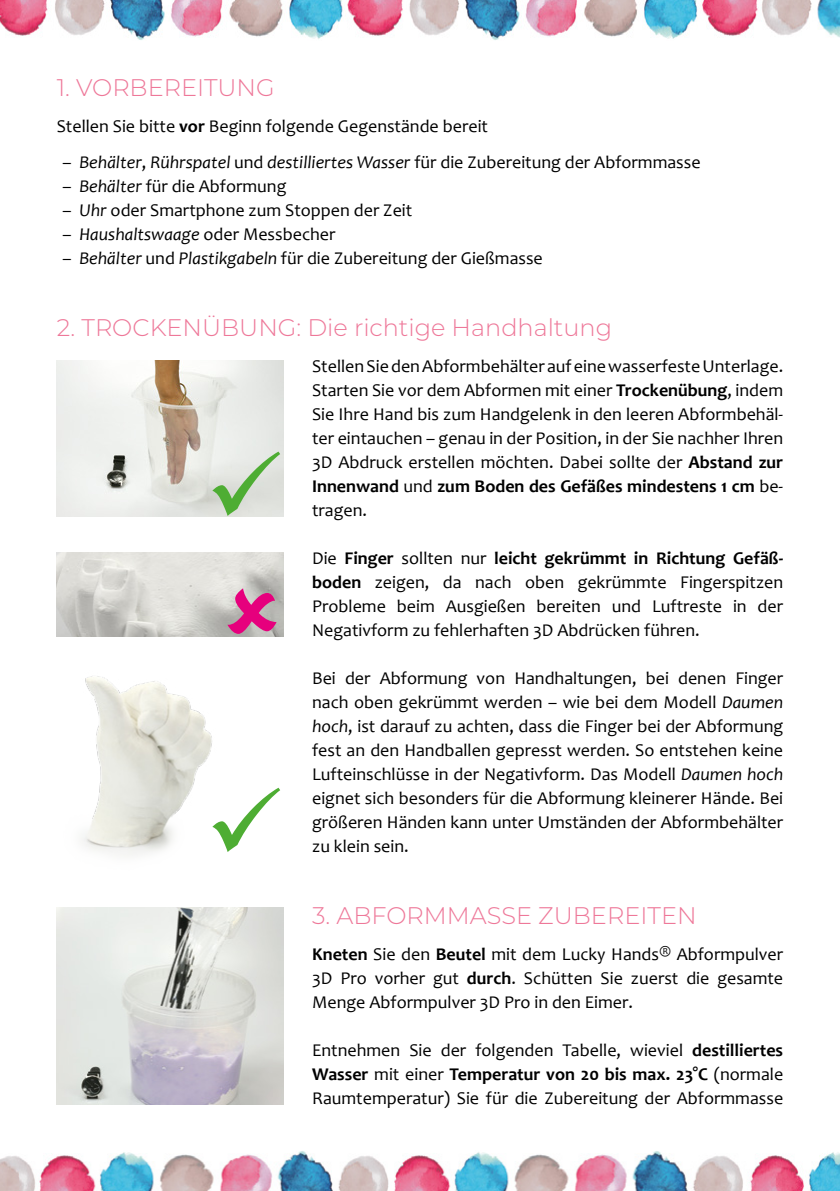
<style>
.page{position:relative;width:840px;height:1191px;background:#fff}
.page>*{position:absolute;margin:0;border:0;box-sizing:border-box;transform-origin:0 0}
.t1{font:300 24px "Montserrat";color:#ee7899}
.t2{font:18px/24px "Candara";color:#000;text-align:justify}
.t3{font:italic 18px "Candara";color:#000}
.s1{font-weight:700}
.s2{font-style:normal}
.s3{font-style:italic}
</style>
<div class="page">
<img style="left:57px;top:552px;width:226px;height:84px">
<img style="left:57px;top:907px;width:226px;height:198px">
<img style="left:775px;top:1152px;width:64px;height:39px">
<img style="left:394px;top:1151px;width:381px;height:40px">
<img style="left:0;top:1151px;width:389px;height:40px">
<img style="left:0;top:0;width:22px;height:36px">
<img style="left:22px;top:0;width:381px;height:40px">
<img style="left:409px;top:0;width:402px;height:40px">
<img style="left:811px;top:0;width:28px;height:37px">
<img style="left:57px;top:360px;width:226px;height:156px">
<img style="left:82px;top:676px;width:130px;height:180px">
<svg style="left:227px;top:587px;width:49px;height:47px"></svg>
<svg style="left:212px;top:450px;width:68px;height:66px"></svg>
<h1 class="t1" style="left:57px;top:71px;width:219px">1. VORBEREITUNG</h1>
<p class="t2" style="left:57px;top:114px;width:432px">Stellen Sie bitte <span class="s1">vor</span> Beginn folgende Gegenstände bereit</p>
<p class="t3" style="left:62px;top:151px;width:639px"><span class="s2">–</span> Behälter<span class="s2">,</span> Rührspatel <span class="s2">und</span> destilliertes Wasser <span class="s2">für die Zubereitung der Abformmasse</span></p>
<p class="t2" style="left:62px;top:174px;width:225px">– <span class="s3">Behälter</span> für die Abformung</p>
<p class="t2" style="left:62px;top:198px;width:351px">– <span class="s3">Uhr</span> oder Smartphone zum Stoppen der Zeit</p>
<p class="t2" style="left:62px;top:222px;width:274px">– <span class="s3">Haushaltswaage</span> oder Messbecher</p>
<p class="t2" style="left:62px;top:246px;width:481px">– <span class="s3">Behälter</span> und <span class="s3">Plastikgabeln</span> für die Zubereitung der Gießmasse</p>
<h1 class="t1" style="left:57px;top:311px;width:556px">2. TROCKENÜBUNG: Die richtige Handhaltung</h1>
<p class="t2" style="left:312px;top:354px;width:472px">Stellen Sie den Abformbehälter auf eine wasserfeste Unterlage.<br>Starten Sie vor dem Abformen mit einer <span class="s1">Trockenübung</span>, indem Sie Ihre Hand bis zum Handgelenk in den leeren Abformbehäl&shy;ter eintauchen – genau in der Position, in der Sie nachher Ihren 3D Abdruck erstellen möchten. Dabei sollte der <span class="s1">Abstand zur Innenwand</span> und <span class="s1">zum Boden des Gefäßes mindestens 1 cm</span> be&shy;tragen.</p>
<p class="t2" style="left:312px;top:546px;width:472px">Die <span class="s1">Finger</span> sollten nur <span class="s1">leicht gekrümmt in Richtung Gefäß&shy;boden</span> zeigen, da nach oben gekrümmte Fingerspitzen Probleme beim Ausgießen bereiten und Luftreste in der Negativform zu fehlerhaften 3D Abdrücken führen.</p>
<p class="t2" style="left:312px;top:666px;width:472px">Bei der Abformung von Handhaltungen, bei denen Finger nach oben gekrümmt werden – wie bei dem Modell <span class="s3">Daumen hoch</span>, ist darauf zu achten, dass die Finger bei der Abformung fest an den Handballen gepresst werden. So entstehen keine Lufteinschlüsse in der Negativform. Das Modell <span class="s3">Daumen hoch </span>eignet sich besonders für die Abformung kleinerer Hände. Bei größeren Händen kann unter Umständen der Abformbehälter zu klein sein.</p>
<h1 class="t1" style="left:312px;top:899px;width:386px">3. ABFORMMASSE ZUBEREITEN</h1>
<p class="t2" style="left:312px;top:942px;width:472px"><span class="s1">Kneten</span> Sie den <span class="s1">Beutel</span> mit dem Lucky Hands® Abformpulver 3D Pro vorher gut <span class="s1">durch</span>. Schütten Sie zuerst die gesamte Menge Abformpulver 3D Pro in den Eimer.</p>
<p class="t2" style="left:312px;top:1038px;width:472px">Entnehmen Sie der folgenden Tabelle, wieviel <span class="s1">destilliertes Wasser</span> mit einer <span class="s1">Temperatur von 20 bis max. 23°C</span> (normale Raumtemperatur) Sie für die Zubereitung der Abformmasse</p>
</div>
